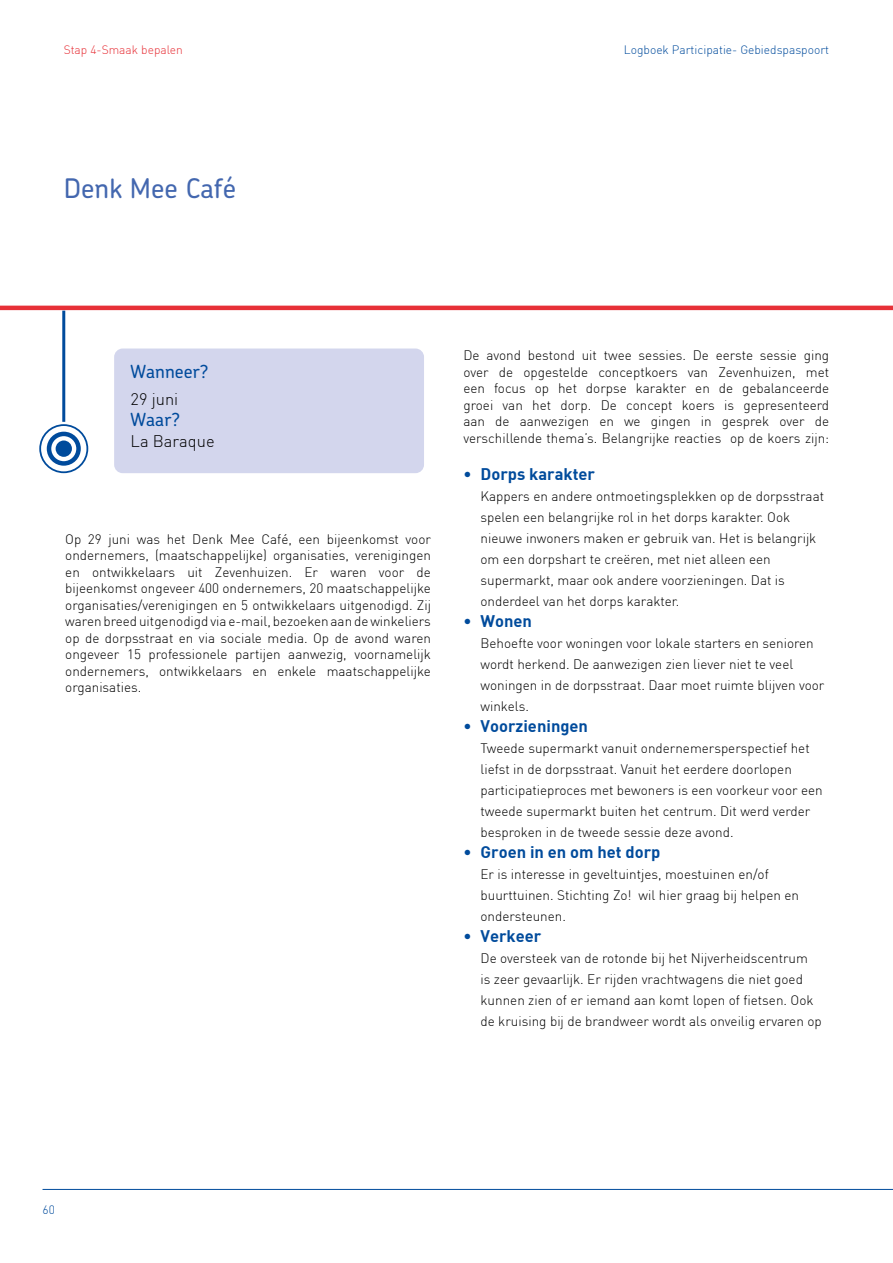
<style>
.page{position:relative;width:893px;height:1263px;background:#fff}
.page>*{position:absolute;margin:0;border:0;box-sizing:border-box;transform-origin:0 0}
.t1{font:500 27px "Chevin";color:#4367af}
.t2{font:500 18px "Chevin";color:#004b9c}
.t3{font:16.5px "DIN Bold";color:#004b9c}
.t4{font:300 16.5px "DIN";color:#000}
.t5{font:300 13.5px/21px "DIN";color:#000}
.t6{font:300 12px "DIN";color:#004b9c}
.t7{font:300 12px "DIN";color:#e73037}
</style>
<div class="page">
<hr style="left:43px;top:1189px;width:850px;height:1px;background:#004b9c">
<svg style="left:0;top:305px;width:893px;height:169px"></svg>
<hr style="left:62px;top:311px;width:3px;height:111px;background:#004b9c">
<div style="left:114px;top:348px;width:310px;height:125px;background:#d3d6ed;border-radius:9px"></div>
<svg style="left:40px;top:425px;width:47px;height:47px"></svg>
<div style="left:39px;top:424px;width:49px;height:49px;border:2px solid #004b9c;border-radius:50%"></div>
<svg style="left:49px;top:434px;width:30px;height:29px"></svg>
<div style="left:47px;top:432px;width:34px;height:34px;border:4px solid #004b9c;border-radius:50%"></div>
<div style="left:56px;top:440px;width:16px;height:17px;background:#004b9c;border-radius:50%"></div>
<p class="t7" style="left:64px;top:43px;width:121px">Stap 4-Smaak bepalen</p>
<p class="t6" style="left:624px;top:43px;width:207px">Logboek Participatie- Gebiedspaspoort</p>
<h1 class="t1" style="left:64px;top:171px;width:174px">Denk Mee Café</h1>
<h2 class="t2" style="left:131px;top:360px;width:79px">Wanneer?</h2>
<p class="t4" style="left:131px;top:389px;width:49px">29 juni</p>
<h2 class="t2" style="left:131px;top:408px;width:51px">Waar?</h2>
<p class="t4" style="left:131px;top:431px;width:85px">La Baraque</p>
<p class="t5" style="left:65px;top:531px;width:367px;line-height:16.5px;text-align:justify">Op 29 juni was het Denk Mee Café, een bijeenkomst voor ondernemers, (maatschappelijke) organisaties, verenigingen en ontwikkelaars uit Zevenhuizen. Er waren voor de bijeenkomst ongeveer 400 ondernemers, 20 maatschappelijke organisaties/verenigingen en 5 ontwikkelaars uitgenodigd. Zij waren breed uitgenodigd via e-mail, bezoeken aan de winkeliers op de dorpsstraat en via sociale media. Op de avond waren ongeveer 15 professionele partijen aanwezig, voornamelijk ondernemers, ontwikkelaars en enkele maatschappelijke organisaties.</p>
<p class="t5" style="left:463px;top:347px;width:367px;line-height:16.5px;text-align:justify">De avond bestond uit twee sessies. De eerste sessie ging over de opgestelde conceptkoers van Zevenhuizen, met een focus op het dorpse karakter en de gebalanceerde groei van het dorp. De concept koers is gepresenteerd aan de aanwezigen en we gingen in gesprek over de verschillende thema’s. Belangrijke reacties op de koers zijn:</p>
<p class="t3" style="left:463px;top:463px;width:133px">• Dorps karakter</p>
<p class="t5" style="left:480px;top:486px;width:345px">Kappers en andere ontmoetingsplekken op de dorpsstraat spelen een belangrijke rol in het dorps karakter. Ook nieuwe inwoners maken er gebruik van. Het is belangrijk om een dorpshart te creëren, met niet alleen een supermarkt, maar ook andere voorzieningen. Dat is onderdeel van het dorps karakter.</p>
<p class="t3" style="left:463px;top:610px;width:70px">• Wonen</p>
<p class="t5" style="left:480px;top:633px;width:345px">Behoefte voor woningen voor lokale starters en senioren wordt herkend. De aanwezigen zien liever niet te veel woningen in de dorpsstraat. Daar moet ruimte blijven voor winkels.</p>
<p class="t3" style="left:463px;top:715px;width:126px">• Voorzieningen</p>
<p class="t5" style="left:480px;top:738px;width:344px">Tweede supermarkt vanuit ondernemersperspectief het liefst in de dorpsstraat. Vanuit het eerdere doorlopen participatieproces met bewoners is een voorkeur voor een tweede supermarkt buiten het centrum. Dit werd verder besproken in de tweede sessie deze avond.</p>
<p class="t3" style="left:463px;top:841px;width:198px">• Groen in en om het dorp</p>
<p class="t5" style="left:480px;top:864px;width:320px">Er is interesse in geveltuintjes, moestuinen en/of buurttuinen. Stichting Zo! wil hier graag bij helpen en ondersteunen.</p>
<p class="t3" style="left:463px;top:925px;width:79px">• Verkeer</p>
<p class="t5" style="left:480px;top:948px;width:343px">De oversteek van de rotonde bij het Nijverheidscentrum<br>is zeer gevaarlijk. Er rijden vrachtwagens die niet goed kunnen zien of er iemand aan komt lopen of fietsen. Ook de kruising bij de brandweer wordt als onveilig ervaren op</p>
<p class="t6" style="left:43px;top:1202px;width:14px">60</p>
</div>
